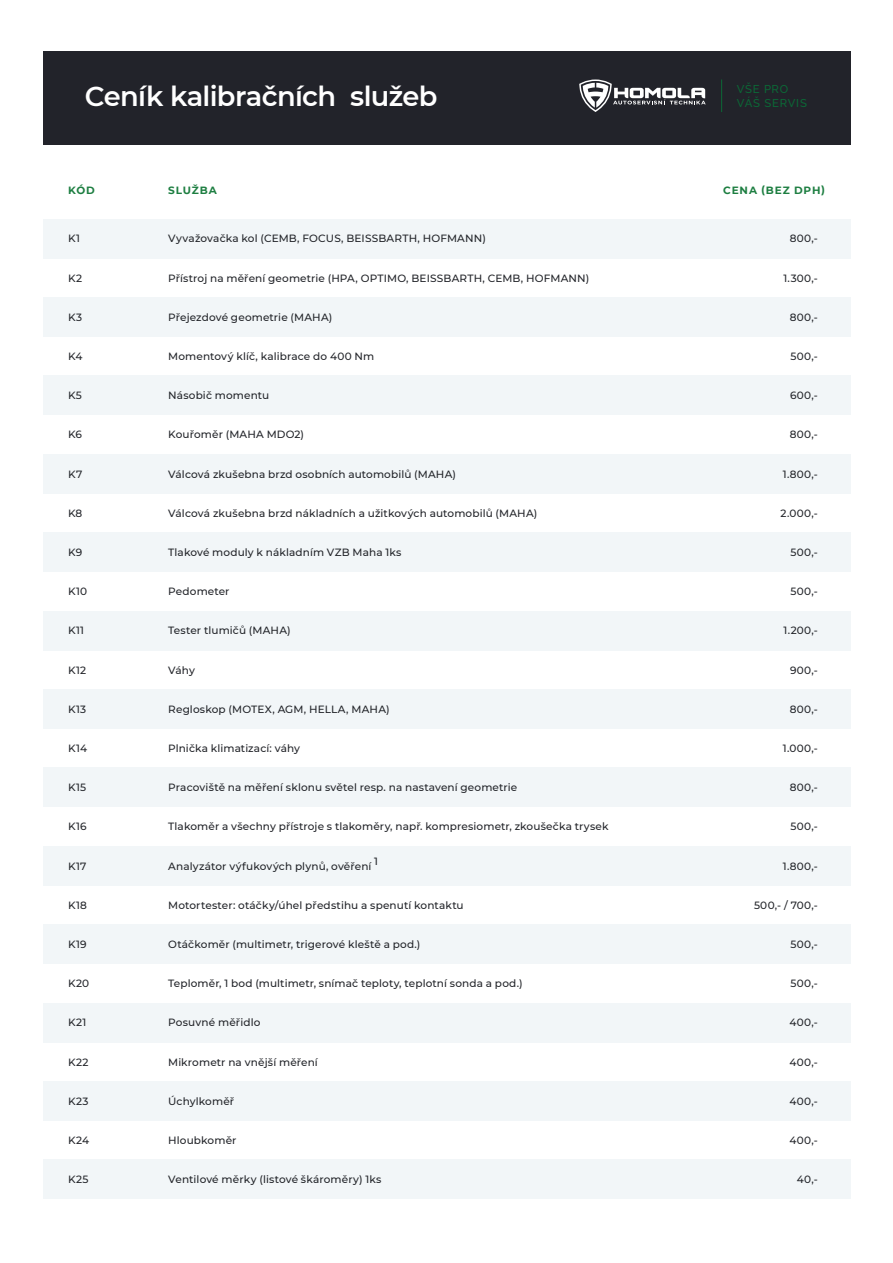
<style>
.page{position:relative;width:893px;height:1263px;background:#fff}
.page>*{position:absolute;margin:0;border:0;box-sizing:border-box;transform-origin:0 0}
.t1{font:600 27.3px "Montserrat";letter-spacing:-.025em;color:#fff}
.t2{font:500 11.25px "Raleway";letter-spacing:.07em;color:#0c6736}
.t3{font:500 10.5px "Montserrat";letter-spacing:.015em;color:#222429}
.t4{font:700 10.5px "Montserrat";letter-spacing:.08em;color:#1d7e41}
</style>
<div class="page">
<div style="left:43px;top:51px;width:807px;height:94px;background:#22232a"></div>
<svg style="left:579px;top:79px;width:127px;height:33px"></svg>
<hr style="left:721px;top:79px;width:1px;height:33px;background:#0c6736">
<div style="left:43px;top:219px;width:807px;height:39px;background:#f2f6f8"></div>
<div style="left:43px;top:297px;width:807px;height:40px;background:#f2f6f8"></div>
<div style="left:43px;top:376px;width:807px;height:39px;background:#f2f6f8"></div>
<div style="left:43px;top:454px;width:807px;height:39px;background:#f2f6f8"></div>
<div style="left:43px;top:533px;width:807px;height:39px;background:#f2f6f8"></div>
<div style="left:43px;top:611px;width:807px;height:39px;background:#f2f6f8"></div>
<div style="left:43px;top:689px;width:807px;height:40px;background:#f2f6f8"></div>
<div style="left:43px;top:768px;width:807px;height:39px;background:#f2f6f8"></div>
<div style="left:43px;top:846px;width:807px;height:39px;background:#f2f6f8"></div>
<div style="left:43px;top:925px;width:807px;height:39px;background:#f2f6f8"></div>
<div style="left:43px;top:1003px;width:807px;height:39px;background:#f2f6f8"></div>
<div style="left:43px;top:1081px;width:807px;height:40px;background:#f2f6f8"></div>
<div style="left:43px;top:1160px;width:807px;height:39px;background:#f2f6f8"></div>
<p class="t2" style="left:737px;top:83px;width:53px">VŠE PRO</p>
<h1 class="t1" style="left:85px;top:77px;width:354px">Ceník kalibračních služeb</h1>
<p class="t2" style="left:737px;top:97px;width:72px">VÁŠ SERVIS</p>
<p class="t4" style="left:68px;top:182px;width:28px">KÓD</p>
<p class="t4" style="left:168px;top:182px;width:50px">SLUŽBA</p>
<p class="t4" style="left:723px;top:182px;width:104px">CENA (BEZ DPH)</p>
<p class="t3" style="left:68px;top:231px;width:14px">K1</p>
<p class="t3" style="left:68px;top:270px;width:16px">K2</p>
<p class="t3" style="left:68px;top:310px;width:15px">K3</p>
<p class="t3" style="left:68px;top:349px;width:16px">K4</p>
<p class="t3" style="left:68px;top:388px;width:15px">K5</p>
<p class="t3" style="left:68px;top:427px;width:15px">K6</p>
<p class="t3" style="left:68px;top:466px;width:16px">K7</p>
<p class="t3" style="left:68px;top:506px;width:16px">K8</p>
<p class="t3" style="left:68px;top:545px;width:16px">K9</p>
<p class="t3" style="left:68px;top:584px;width:21px">K10</p>
<p class="t3" style="left:68px;top:623px;width:18px">K11</p>
<p class="t3" style="left:68px;top:662px;width:20px">K12</p>
<p class="t3" style="left:68px;top:702px;width:20px">K13</p>
<p class="t3" style="left:68px;top:741px;width:21px">K14</p>
<p class="t3" style="left:68px;top:780px;width:20px">K15</p>
<p class="t3" style="left:68px;top:819px;width:20px">K16</p>
<p class="t3" style="left:68px;top:858px;width:20px">K17</p>
<p class="t3" style="left:68px;top:898px;width:20px">K18</p>
<p class="t3" style="left:68px;top:937px;width:20px">K19</p>
<p class="t3" style="left:68px;top:976px;width:23px">K20</p>
<p class="t3" style="left:68px;top:1015px;width:20px">K21</p>
<p class="t3" style="left:68px;top:1054px;width:22px">K22</p>
<p class="t3" style="left:68px;top:1094px;width:22px">K23</p>
<p class="t3" style="left:68px;top:1133px;width:23px">K24</p>
<p class="t3" style="left:68px;top:1172px;width:22px">K25</p>
<p class="t3" style="left:168px;top:231px;width:319px">Vyvažovačka kol (CEMB, FOCUS, BEISSBARTH, HOFMANN)</p>
<p class="t3" style="left:168px;top:270px;width:423px">Přístroj na měření geometrie (HPA, OPTIMO, BEISSBARTH, CEMB, HOFMANN)</p>
<p class="t3" style="left:168px;top:310px;width:166px">Přejezdové geometrie (MAHA)</p>
<p class="t3" style="left:168px;top:349px;width:208px">Momentový klíč, kalibrace do 400 Nm</p>
<p class="t3" style="left:168px;top:388px;width:103px">Násobič momentu</p>
<p class="t3" style="left:168px;top:427px;width:137px">Kouřoměr (MAHA MDO2)</p>
<p class="t3" style="left:168px;top:466px;width:289px">Válcová zkušebna brzd osobních automobilů (MAHA)</p>
<p class="t3" style="left:168px;top:506px;width:371px">Válcová zkušebna brzd nákladních a užitkových automobilů (MAHA)</p>
<p class="t3" style="left:168px;top:545px;width:235px">Tlakové moduly k nákladním VZB Maha 1ks</p>
<p class="t3" style="left:168px;top:584px;width:63px">Pedometer</p>
<p class="t3" style="left:168px;top:623px;width:124px">Tester tlumičů (MAHA)</p>
<p class="t3" style="left:168px;top:662px;width:28px">Váhy</p>
<p class="t3" style="left:168px;top:702px;width:223px">Regloskop (MOTEX, AGM, HELLA, MAHA)</p>
<p class="t3" style="left:168px;top:741px;width:133px">Plnička klimatizací: váhy</p>
<p class="t3" style="left:168px;top:780px;width:351px">Pracoviště na měření sklonu světel resp. na nastavení geometrie</p>
<p class="t3" style="left:168px;top:819px;width:442px">Tlakoměr a všechny přístroje s tlakoměry, např. kompresiometr, zkoušečka trysek</p>
<p class="t3" style="left:168px;top:858px;width:211px">Analyzátor výfukových plynů, ověření 1</p>
<p class="t3" style="left:168px;top:898px;width:297px">Motortester: otáčky/úhel předstihu a spenutí kontaktu</p>
<p class="t3" style="left:168px;top:937px;width:254px">Otáčkoměr (multimetr, trigerové kleště a pod.)</p>
<p class="t3" style="left:168px;top:976px;width:356px">Teploměr, 1 bod (multimetr, snímač teploty, teplotní sonda a pod.)</p>
<p class="t3" style="left:168px;top:1015px;width:94px">Posuvné měřidlo</p>
<p class="t3" style="left:168px;top:1054px;width:151px">Mikrometr na vnější měření</p>
<p class="t3" style="left:168px;top:1094px;width:67px">Úchylkoměř</p>
<p class="t3" style="left:168px;top:1133px;width:70px">Hloubkoměr</p>
<p class="t3" style="left:168px;top:1172px;width:215px">Ventilové měrky (listové škároměry) 1ks</p>
<p class="t3" style="left:790px;top:231px;width:30px">800,-</p>
<p class="t3" style="left:783px;top:270px;width:36px">1.300,-</p>
<p class="t3" style="left:790px;top:310px;width:30px">800,-</p>
<p class="t3" style="left:791px;top:349px;width:29px">500,-</p>
<p class="t3" style="left:790px;top:388px;width:29px">600,-</p>
<p class="t3" style="left:790px;top:427px;width:30px">800,-</p>
<p class="t3" style="left:783px;top:466px;width:37px">1.800,-</p>
<p class="t3" style="left:780px;top:506px;width:39px">2.000,-</p>
<p class="t3" style="left:791px;top:545px;width:29px">500,-</p>
<p class="t3" style="left:791px;top:584px;width:29px">500,-</p>
<p class="t3" style="left:784px;top:623px;width:36px">1.200,-</p>
<p class="t3" style="left:790px;top:662px;width:29px">900,-</p>
<p class="t3" style="left:790px;top:702px;width:30px">800,-</p>
<p class="t3" style="left:783px;top:741px;width:37px">1.000,-</p>
<p class="t3" style="left:790px;top:780px;width:30px">800,-</p>
<p class="t3" style="left:791px;top:819px;width:29px">500,-</p>
<p class="t3" style="left:783px;top:858px;width:37px">1.800,-</p>
<p class="t3" style="left:754px;top:898px;width:65px">500,- / 700,-</p>
<p class="t3" style="left:791px;top:937px;width:29px">500,-</p>
<p class="t3" style="left:791px;top:976px;width:29px">500,-</p>
<p class="t3" style="left:789px;top:1015px;width:30px">400,-</p>
<p class="t3" style="left:789px;top:1054px;width:30px">400,-</p>
<p class="t3" style="left:789px;top:1094px;width:30px">400,-</p>
<p class="t3" style="left:789px;top:1133px;width:30px">400,-</p>
<p class="t3" style="left:797px;top:1172px;width:23px">40,-</p>
</div>
